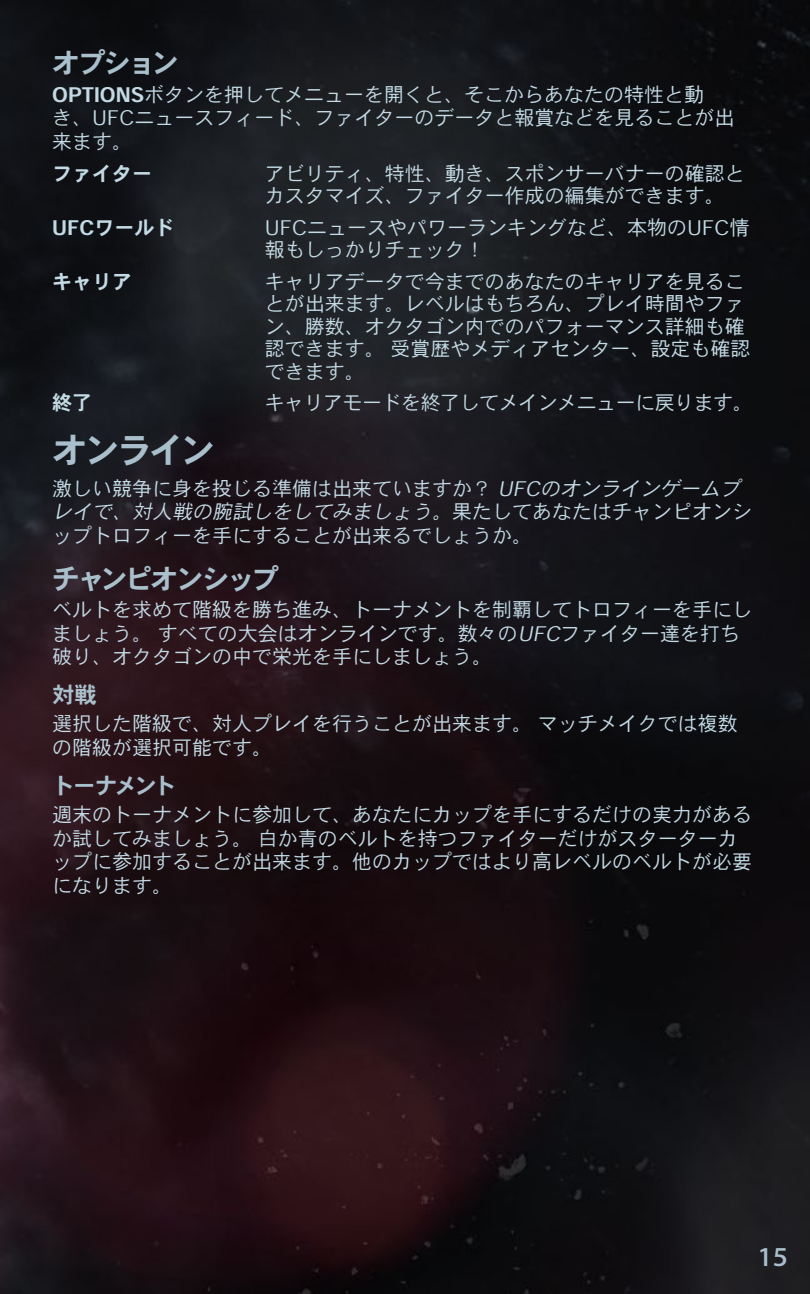
<style>
.page{position:relative;width:810px;height:1294px;background:#fff}
.page>*{position:absolute;margin:0;border:0;box-sizing:border-box;transform-origin:0 0}
.t1{font:35px "Heisei Kaku Go Std W7";letter-spacing:-.085em;color:#a9c0cc}
.t2{font:27.5px "Heisei Kaku Go Std W7";letter-spacing:-.08em;color:#a9c0cc}
.t3{font:27.5px "Heisei Kaku Go Std W5";color:#a9c0cc}
.t4{font:22.5px "Heisei Kaku Go Std W7";letter-spacing:-.08em;color:#a9c0cc}
.t5{font:20px/23.8px "Heisei Kaku Go Std W3";color:#c3dae5}
.t6{font:20px "Heisei Kaku Go Std W3";letter-spacing:-.025em;color:#c3dae5}
.t7{font:20px "Heisei Kaku Go Std W7";color:#c3dae5}
.s1{font-family:"Heisei Kaku Go Std W7"}
.s2{font-style:italic}
</style>
<div class="page">
<img style="left:0;top:0;width:810px;height:1294px">
<h2 class="t2" style="left:52px;top:46px;width:128px">オプション</h2>
<p class="t5" style="left:52px;top:82px;width:684px"><span class="s1">OPTIONS</span>ボタンを押してメニューを開くと、そこからあなたの特性と動<br>き、UFCニュースフィード、ファイターのデータと報賞などを見ることが出来ます。</p>
<p class="t7" style="left:52px;top:161px;width:101px">ファイター</p>
<p class="t5" style="left:265px;top:162px;width:481px;line-height:22.5px">アビリティ、特性、動き、スポンサーバナーの確認とカスタマイズ、ファイター作成の編集ができます。</p>
<p class="t7" style="left:52px;top:215px;width:124px">UFCワールド</p>
<p class="t5" style="left:265px;top:216px;width:486px;line-height:22.5px">UFCニュースやパワーランキングなど、本物のUFC情報もしっかりチェック！</p>
<p class="t7" style="left:52px;top:269px;width:81px">キャリア</p>
<p class="t5" style="left:265px;top:270px;width:487px;line-height:22.5px">キャリアデータで今までのあなたのキャリアを見ることが出来ます。レベルはもちろん、プレイ時間やファン、勝数、オクタゴン内でのパフォーマンス詳細も確認できます。 受賞歴やメディアセンター、設定も確認できます。</p>
<p class="t7" style="left:52px;top:390px;width:41px">終了</p>
<p class="t6" style="left:265px;top:390px;width:490px">キャリアモードを終了してメインメニューに戻ります。</p>
<h1 class="t1" style="left:52px;top:429px;width:164px">オンライン</h1>
<p class="t5" style="left:52px;top:476px;width:702px">激しい競争に身を投じる準備は出来ていますか？ <span class="s2">UFCのオンラインゲームプレイで、対人戦の腕試しをしてみましょう。</span>果たしてあなたはチャンピオンシップトロフィーを手にすることが出来るでしょうか。</p>
<h2 class="t2" style="left:52px;top:562px;width:228px">チャンピオンシップ</h2>
<p class="t5" style="left:52px;top:597px;width:702px">ベルトを求めて階級を勝ち進み、トーナメントを制覇してトロフィーを手にしましょう。 すべての大会はオンラインです。数々の<span class="s2">UFC</span>ファイター達を打ち破り、オクタゴンの中で栄光を手にしましょう。</p>
<p class="t4" style="left:52px;top:681px;width:46px">対戦</p>
<p class="t5" style="left:52px;top:712px;width:687px">選択した階級で、対人プレイを行うことが出来ます。 マッチメイクでは複数の階級が選択可能です。</p>
<p class="t4" style="left:52px;top:772px;width:126px">トーナメント</p>
<p class="t5" style="left:52px;top:802px;width:702px">週末のトーナメントに参加して、あなたにカップを手にするだけの実力があるか試してみましょう。 白か青のベルトを持つファイターだけがスターターカップに参加することが出来ます。他のカップではより高レベルのベルトが必要になります。</p>
<h2 class="t3" style="left:758px;top:1239px;width:32px">15</h2>
</div>
